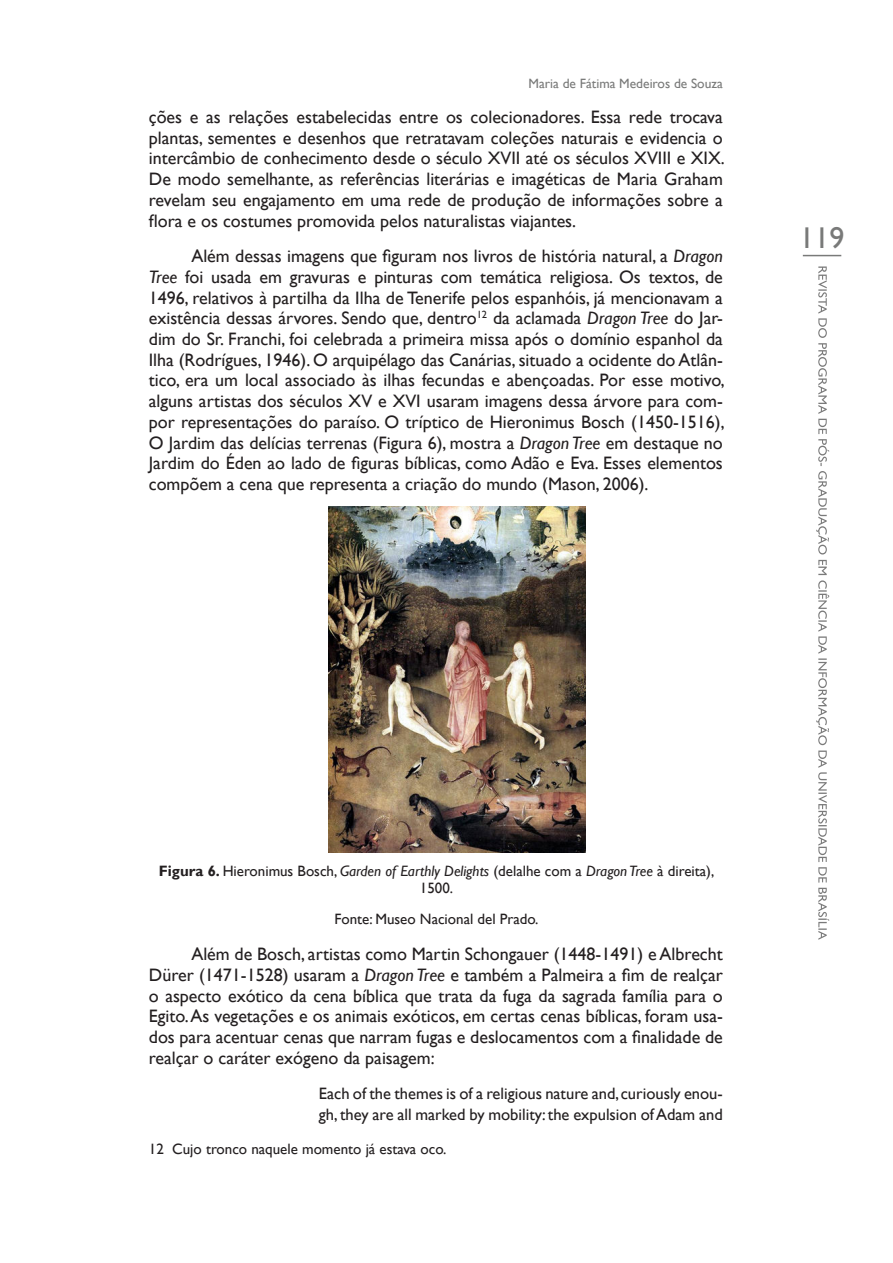
<style>
.page{position:relative;width:893px;height:1263px;background:#fff}
.page>*{position:absolute;margin:0;border:0;box-sizing:border-box;transform-origin:0 0}
.t1{font:30px "Gill Sans";color:#797a79}
.t2{font:18px/20.7px "Gill Sans";color:#231f20;text-align:justify}
.t3{font:16.5px/20.7px "Gill Sans";color:#231f20}
.t4{font:15px/16.5px "Gill Sans";color:#231f20;text-align:center}
.t5{font:13.5px "Gill Sans";color:#797a79}
.s1{font-style:italic}
.s2{font-weight:700}
</style>
<div class="page">
<svg style="left:816px;top:266px;width:13px;height:674px"></svg>
<hr style="left:803px;top:255px;width:38px;height:1px;background:#797a79">
<img style="left:329px;top:507px;width:256px;height:345px">
<p class="t5" style="left:529px;top:76px;width:196px">Maria de Fátima Medeiros de Souza</p>
<p class="t2" style="left:149px;top:107px;width:577px">ções e as relações estabelecidas entre os colecionadores. Essa rede trocava plantas, sementes e desenhos que retratavam coleções naturais e evidencia o intercâmbio de conhecimento desde o século XVII até os séculos XVIII e XIX.<br>De modo semelhante, as referências literárias e imagéticas de Maria Graham revelam seu engajamento em uma rede de produção de informações sobre a flora e os costumes promovida pelos naturalistas viajantes.</p>
<p class="t2" style="left:149px;top:246px;width:577px;text-indent:43px">Além dessas imagens que figuram nos livros de história natural, a <span class="s1">Dragon Tree</span> foi usada em gravuras e pinturas com temática religiosa. Os textos, de 1496, relativos à partilha da Ilha de Tenerife pelos espanhóis, já mencionavam a existência dessas árvores. Sendo que, dentro<sup>12</sup> da aclamada <span class="s1">Dragon Tree</span> do Jar&shy;dim do Sr. Franchi, foi celebrada a primeira missa após o domínio espanhol da Ilha (Rodrígues, 1946). O arquipélago das Canárias, situado a ocidente do Atlân&shy;tico, era um local associado às ilhas fecundas e abençoadas. Por esse motivo, alguns artistas dos séculos XV e XVI usaram imagens dessa árvore para com&shy;por representações do paraíso. O tríptico de Hieronimus Bosch (1450-1516), O Jardim das delícias terrenas (Figura 6), mostra a <span class="s1">Dragon Tree</span> em destaque no Jardim do Éden ao lado de figuras bíblicas, como Adão e Eva. Esses elementos compõem a cena que representa a criação do mundo (Mason, 2006).</p>
<h1 class="t1" style="left:800px;top:221px;width:46px">119</h1>
<p class="t4" style="left:159px;top:863px;width:557px"><span class="s2">Figura 6.</span> Hieronimus Bosch, <span class="s1">Garden of Earthly Delights</span> (delalhe com a <span class="s1">Dragon Tree</span> à direita),<br>1500.</p>
<p class="t4" style="left:335px;top:911px;width:205px">Fonte: Museo Nacional del Prado.</p>
<p class="t2" style="left:149px;top:944px;width:576px;text-indent:43px">Além de Bosch, artistas como Martin Schongauer (1448-1491) e Albrecht Dürer (1471-1528) usaram a <span class="s1">Dragon Tree</span> e também a Palmeira a fim de realçar o aspecto exótico da cena bíblica que trata da fuga da sagrada família para o Egito. As vegetações e os animais exóticos, em certas cenas bíblicas, foram usa&shy;dos para acentuar cenas que narram fugas e deslocamentos com a finalidade de realçar o caráter exógeno da paisagem:</p>
<p class="t3" style="left:319px;top:1084px;width:405px">Each of the themes is of a religious nature and, curiously enou&shy;gh, they are all marked by mobility: the expulsion of Adam and</p>
<p class="t4" style="left:149px;top:1141px;width:299px">12 Cujo tronco naquele momento já estava oco.</p>
</div>
